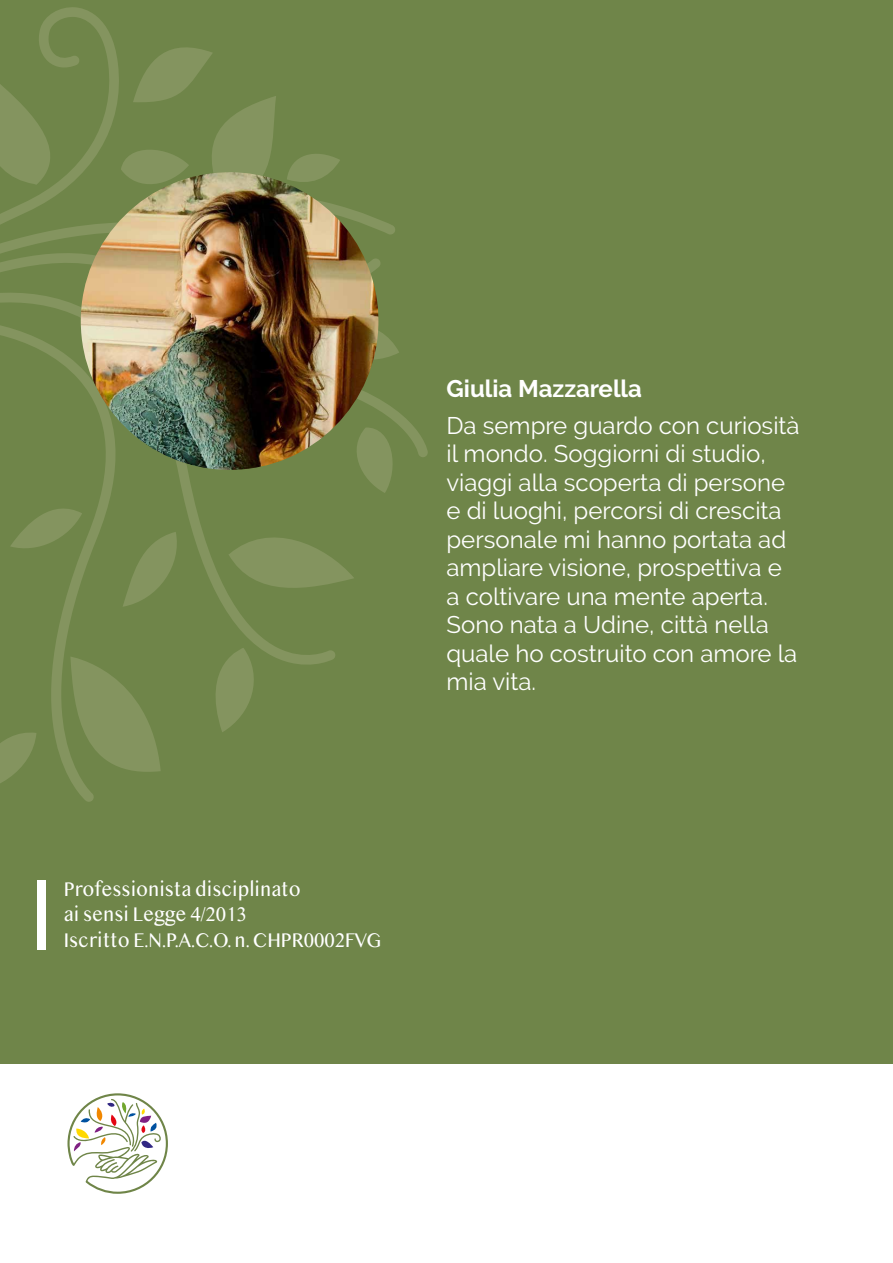
<style>
.page{position:relative;width:893px;height:1263px;background:#fff}
.page>*{position:absolute;margin:0;border:0;box-sizing:border-box;transform-origin:0 0}
.t1{font:24px/28.5px "Raleway";color:#fff}
.t2{font:700 24px "Raleway";color:#fff}
.t3{font:21px/25.2px "Tamil MN";color:#fff;scale:.9 1}
</style>
<div class="page">
<svg style="left:67px;top:1093px;width:101px;height:101px"></svg>
<div style="left:0;top:0;width:893px;height:1063px;background:#6f8549"></div>
<svg style="left:336px;top:561px;width:18px;height:21px"></svg>
<svg style="left:125px;top:688px;width:36px;height:84px"></svg>
<svg style="left:216px;top:672px;width:38px;height:60px"></svg>
<svg style="left:358px;top:458px;width:35px;height:35px"></svg>
<svg style="left:0;top:672px;width:125px;height:130px"></svg>
<svg style="left:11px;top:458px;width:325px;height:214px"></svg>
<svg style="left:71px;top:371px;width:357px;height:87px"></svg>
<svg style="left:0;top:7px;width:399px;height:364px"></svg>
<img style="left:81px;top:172px;width:297px;height:298px;border-radius:149px">
<div style="left:37px;top:880px;width:8px;height:70px;background:#fff"></div>
<p class="t2" style="left:446px;top:375px;width:197px">Giulia Mazzarella</p>
<p class="t1" style="left:446px;top:411px;width:355px">Da sempre guardo con curiosità il mondo. Soggiorni di studio, viaggi alla scoperta di persone e di luoghi, percorsi di crescita personale mi hanno portata ad ampliare visione, prospettiva e a coltivare una mente aperta.<br>Sono nata a Udine, città nella quale ho costruito con amore la mia vita.</p>
<p class="t3" style="left:64px;top:877px;width:355px">Professionista disciplinato<br>ai sensi Legge 4/2013<br>Iscritto E.N.P.A.C.O. n. CHPR0002FVG</p>
</div>
